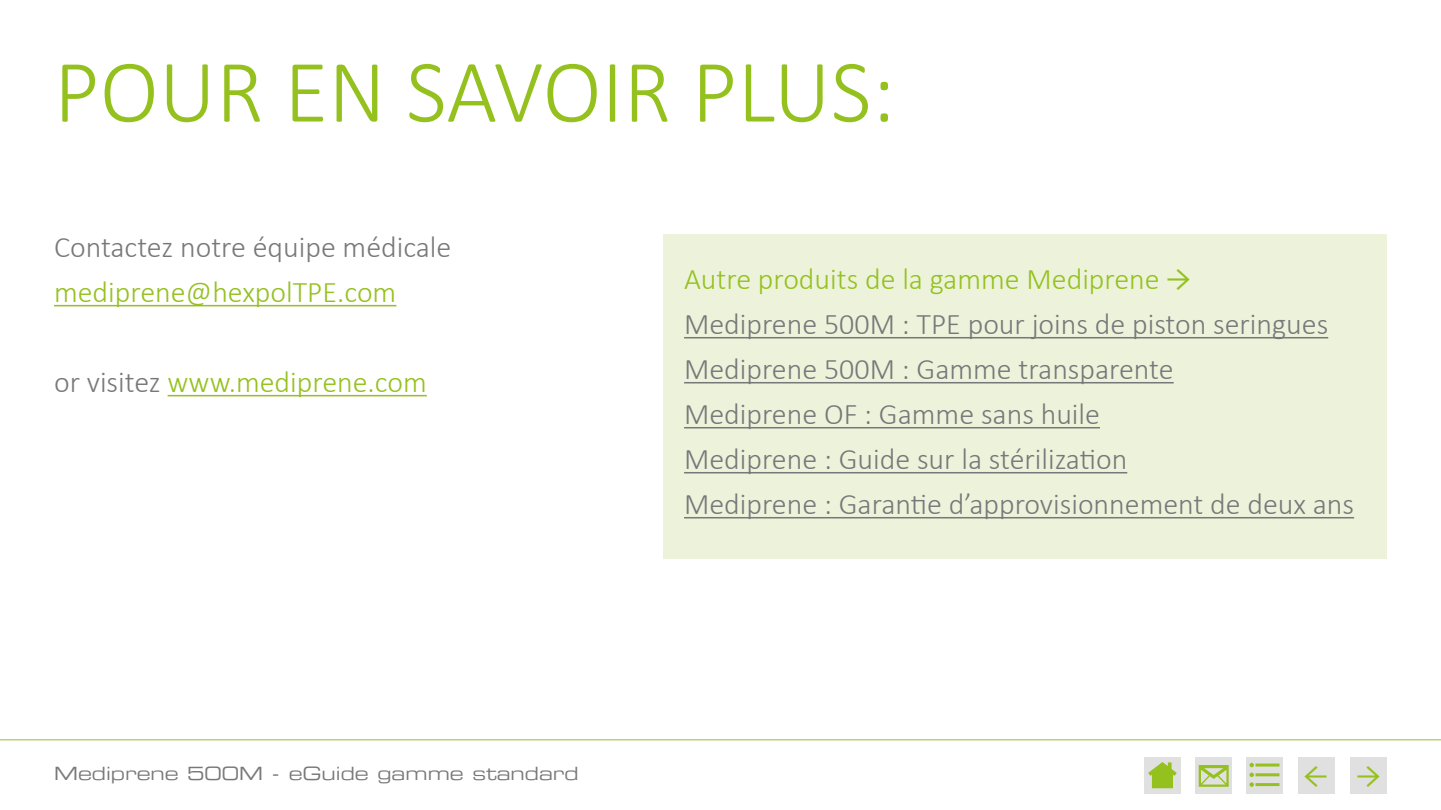
<style>
.page{position:relative;width:1441px;height:810px;background:#fff}
.page>*{position:absolute;margin:0;border:0;box-sizing:border-box;transform-origin:0 0}
.t1{font:300 90px "Calibri";color:#95c11f}
.t2{font:37.5px "Minion Pro";color:#95c11f}
.t3{font:300 30px/45px "Calibri";color:#78777a}
.t4{font:300 30px "Calibri";color:#95c11f}
.t5{font:18px "Eurostile Extended Two";color:#78777a}
.s1{color:#78777a}
.s2{color:#95c11f}
.s3{font-family:"Minion Pro";font-weight:400;font-size:37.5px;color:#95c11f}
</style>
<div class="page">
<div style="left:1349px;top:757px;width:37px;height:37px;background:#e1e0e1"></div>
<hr style="left:0;top:739px;width:1440px;height:1px;background:#95c11f">
<div style="left:1246px;top:757px;width:37px;height:37px;background:#e1e0e1"></div>
<hr style="left:1255px;top:783px;width:24px;height:3px;background:#95c11f">
<hr style="left:1255px;top:773px;width:24px;height:3px;background:#95c11f">
<svg style="left:1249px;top:773px;width:4px;height:14px"></svg>
<hr style="left:1255px;top:764px;width:24px;height:3px;background:#95c11f">
<svg style="left:1249px;top:763px;width:4px;height:4px"></svg>
<div style="left:1297px;top:757px;width:37px;height:37px;background:#e1e0e1"></div>
<div style="left:1195px;top:757px;width:37px;height:37px;background:#e1e0e1"></div>
<svg style="left:1198px;top:765px;width:30px;height:22px"></svg>
<div style="left:1144px;top:757px;width:37px;height:37px;background:#e1e0e1"></div>
<svg style="left:1148px;top:762px;width:28px;height:26px"></svg>
<hr style="left:54px;top:305px;width:342px;height:1px;background:#95c11f">
<hr style="left:167px;top:395px;width:260px;height:1px;background:#95c11f">
<div style="left:663px;top:234px;width:723px;height:325px;background:#ecf3da"></div>
<hr style="left:684px;top:337px;width:643px;height:1px;background:#78777a">
<hr style="left:684px;top:382px;width:489px;height:1px;background:#78777a">
<hr style="left:684px;top:427px;width:415px;height:1px;background:#78777a">
<hr style="left:684px;top:472px;width:443px;height:1px;background:#78777a">
<hr style="left:684px;top:517px;width:669px;height:1px;background:#78777a">
<h1 class="t1" style="left:54px;top:36px;width:842px">POUR EN SAVOIR PLUS:</h1>
<p class="t3" style="left:54px;top:224px;width:399px">Contactez notre équipe médicale</p>
<p class="t4" style="left:54px;top:273px;width:344px">mediprene@hexpolTPE.com</p>
<p class="t4" style="left:54px;top:363px;width:374px"><span class="s1">or visitez</span> www.mediprene.com</p>
<p class="t5" style="left:54px;top:761px;width:526px">Mediprene 500M - eGuide gamme standard</p>
<p class="t3" style="left:684px;top:256px;width:671px"><span class="s2">Autre produits de la gamme Mediprene</span> <span class="s3">→<br></span>Mediprene 500M : TPE pour joins de piston seringues Mediprene 500M : Gamme transparente<br>Mediprene OF : Gamme sans huile<br>Mediprene : Guide sur la stérilization<br>Mediprene : Garantie d’approvisionnement de deux ans</p>
<p class="t2" style="left:1303px;top:749px;width:26px">←</p>
</div>
